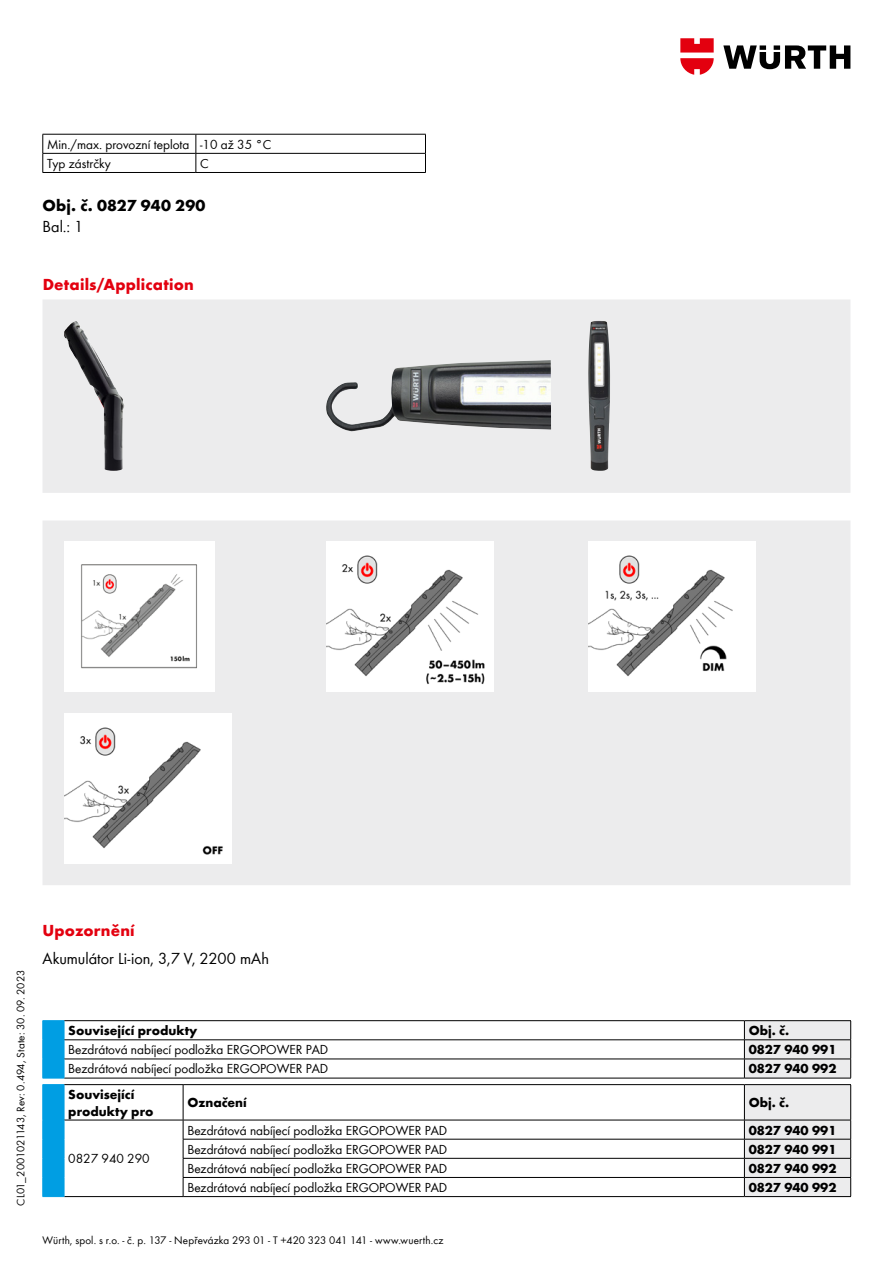
<style>
.page{position:relative;width:893px;height:1263px;background:#fff}
.page>*{position:absolute;margin:0;border:0;box-sizing:border-box;transform-origin:0 0}
.t1{font:16.5px "Wuerth Global";color:#000}
.t2{font:700 16.5px "Wuerth Global";letter-spacing:.01em;color:#e3000f}
.t3{font:700 16.5px "Wuerth Global";letter-spacing:.015em;color:#000}
.t4{font:13.5px/19.2px "Wuerth Global";color:#000}
.t5{font:700 13.5px/17px "Wuerth Global";color:#000}
.t6{font:11.25px "Wuerth Global";letter-spacing:.005em;color:#000}
</style>
<div class="page">
<svg style="left:723px;top:45px;width:127px;height:24px"></svg>
<svg style="left:680px;top:38px;width:34px;height:37px"></svg>
<hr style="left:43px;top:134px;width:153px;height:1px;background:#000">
<hr style="left:196px;top:134px;width:230px;height:1px;background:#000">
<hr style="left:43px;top:153px;width:153px;height:1px;background:#000">
<svg style="left:43px;top:134px;width:1px;height:38px"></svg>
<hr style="left:43px;top:172px;width:153px;height:1px;background:#000">
<hr style="left:196px;top:153px;width:230px;height:1px;background:#000">
<svg style="left:196px;top:134px;width:1px;height:38px"></svg>
<svg style="left:425px;top:134px;width:1px;height:38px"></svg>
<hr style="left:196px;top:172px;width:230px;height:1px;background:#000">
<hr style="left:64px;top:1020px;width:680px;height:1px;background:#000">
<hr style="left:744px;top:1020px;width:107px;height:1px;background:#000">
<hr style="left:64px;top:1039px;width:680px;height:1px;background:#000">
<hr style="left:64px;top:1059px;width:680px;height:1px;background:#000">
<hr style="left:64px;top:1078px;width:680px;height:1px;background:#000">
<svg style="left:744px;top:1021px;width:107px;height:57px;background:#ddddde"></svg>
<hr style="left:744px;top:1078px;width:107px;height:1px;background:#000">
<hr style="left:64px;top:1084px;width:119px;height:1px;background:#000">
<hr style="left:183px;top:1084px;width:561px;height:1px;background:#000">
<hr style="left:183px;top:1085px;width:1px;height:35px;background:#000">
<hr style="left:64px;top:1120px;width:119px;height:1px;background:#000">
<hr style="left:64px;top:1196px;width:119px;height:1px;background:#000">
<hr style="left:183px;top:1120px;width:561px;height:1px;background:#000">
<hr style="left:183px;top:1139px;width:561px;height:1px;background:#000">
<hr style="left:183px;top:1158px;width:561px;height:1px;background:#000">
<svg style="left:43px;top:1020px;width:22px;height:177px;background:#0ca2e4"></svg>
<hr style="left:183px;top:1177px;width:561px;height:1px;background:#000">
<svg style="left:183px;top:1120px;width:1px;height:76px"></svg>
<hr style="left:183px;top:1196px;width:561px;height:1px;background:#000">
<svg style="left:744px;top:1084px;width:107px;height:112px;background:#ddddde"></svg>
<hr style="left:744px;top:1196px;width:107px;height:1px;background:#000">
<div style="left:43px;top:300px;width:807px;height:193px;background:#ececed"></div>
<img style="left:64px;top:321px;width:60px;height:150px">
<img style="left:326px;top:360px;width:225px;height:71px">
<img style="left:588px;top:321px;width:22px;height:150px">
<div style="left:43px;top:521px;width:807px;height:364px;background:#ececed"></div>
<img style="left:64px;top:542px;width:150px;height:150px">
<img style="left:326px;top:542px;width:167px;height:150px">
<img style="left:588px;top:542px;width:168px;height:150px">
<img style="left:64px;top:713px;width:167px;height:150px">
<p class="t4" style="left:47px;top:134px;width:226px">Min./max. provozní teplota -10 až 35 °C<br>Typ zástrčky</p>
<p class="t4" style="left:200px;top:154px;width:10px">C</p>
<p class="t3" style="left:43px;top:196px;width:165px">Obj. č. 0827 940 290</p>
<p class="t1" style="left:43px;top:217px;width:42px">Bal.: 1</p>
<p class="t2" style="left:43px;top:274px;width:153px">Details/Application</p>
<p class="t6" style="left:14px;top:1205px;width:237px;rotate:-90deg">CL01_2001021143, Rev: 0.494, State: 30. 09. 2023</p>
<p class="t2" style="left:43px;top:920px;width:94px">Upozornění</p>
<p class="t1" style="left:43px;top:949px;width:228px">Akumulátor Li-ion, 3,7 V, 2200 mAh</p>
<p class="t5" style="left:68px;top:1022px;width:131px">Související produkty</p>
<p class="t5" style="left:749px;top:1022px;width:42px">Obj. č.</p>
<p class="t4" style="left:68px;top:1040px;width:261px">Bezdrátová nabíjecí podložka ERGOPOWER PAD</p>
<p class="t5" style="left:749px;top:1041px;width:89px">0827 940 991</p>
<p class="t4" style="left:68px;top:1059px;width:261px">Bezdrátová nabíjecí podložka ERGOPOWER PAD</p>
<p class="t5" style="left:749px;top:1060px;width:89px">0827 940 992</p>
<p class="t5" style="left:68px;top:1086px;width:87px">Související produkty pro</p>
<p class="t5" style="left:187px;top:1094px;width:61px">Označení</p>
<p class="t5" style="left:749px;top:1094px;width:42px">Obj. č.</p>
<p class="t4" style="left:68px;top:1149px;width:83px">0827 940 290</p>
<p class="t4" style="left:187px;top:1120px;width:261px">Bezdrátová nabíjecí podložka ERGOPOWER PAD</p>
<p class="t5" style="left:749px;top:1121px;width:89px">0827 940 991</p>
<p class="t4" style="left:187px;top:1139px;width:261px">Bezdrátová nabíjecí podložka ERGOPOWER PAD</p>
<p class="t5" style="left:749px;top:1140px;width:89px">0827 940 991</p>
<p class="t4" style="left:187px;top:1158px;width:261px">Bezdrátová nabíjecí podložka ERGOPOWER PAD</p>
<p class="t5" style="left:749px;top:1160px;width:89px">0827 940 992</p>
<p class="t4" style="left:187px;top:1178px;width:261px">Bezdrátová nabíjecí podložka ERGOPOWER PAD</p>
<p class="t5" style="left:749px;top:1179px;width:89px">0827 940 992</p>
<p class="t6" style="left:43px;top:1233px;width:402px">Würth, spol. s r.o. - č. p. 137 - Nepřevázka 293 01 - T +420 323 041 141 - www.wuerth.cz</p>
</div>
